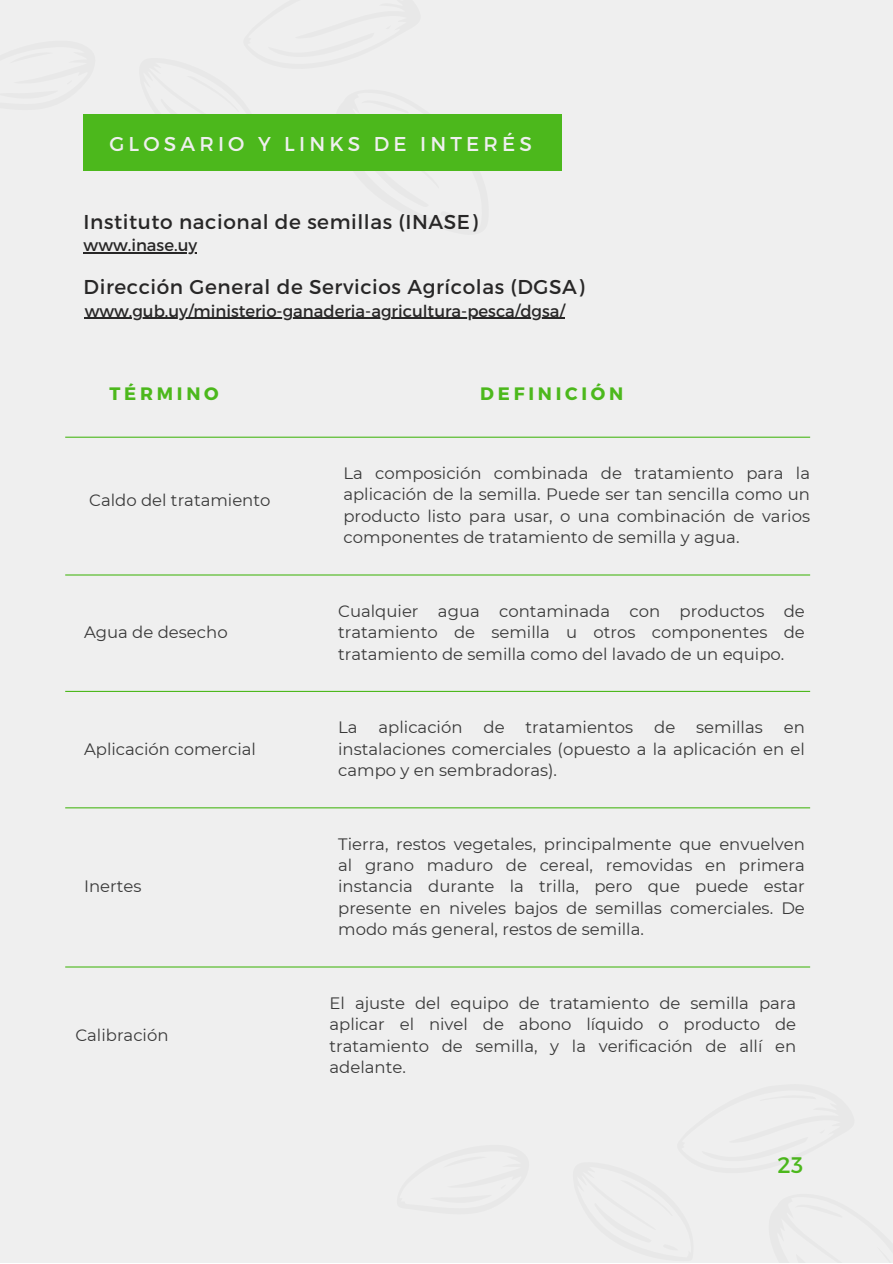
<style>
.page{position:relative;width:893px;height:1264px;background:#fff}
.page>*{position:absolute;margin:0;border:0;box-sizing:border-box;transform-origin:0 0}
.t1{font:22.5px "Montserrat";color:#4cb81c}
.t2{font:20.1px "Montserrat";letter-spacing:.03em;color:#282727}
.t3{font:20.1px "Montserrat";letter-spacing:.21em;color:#efefef}
.t4{font:700 18px "Montserrat";letter-spacing:.21em;color:#4cb81c}
.t5{font:16.5px/21.3px "Montserrat";color:#393939;text-align:justify}
.t6{font:16.5px "Montserrat";color:#282727}
</style>
<div class="page">
<div style="left:0;top:0;width:892px;height:1262px;background:#efefef"></div>
<div style="left:84px;top:114px;width:478px;height:57px;background:#4cb81c"></div>
<hr style="left:84px;top:252px;width:113px;height:1px;background:#282727">
<hr style="left:85px;top:317px;width:480px;height:2px;background:#282727">
<hr style="left:65px;top:436px;width:745px;height:2px;background:#4cb81c">
<hr style="left:65px;top:574px;width:745px;height:1px;background:#4cb81c">
<hr style="left:65px;top:691px;width:745px;height:1px;background:#4cb81c">
<hr style="left:65px;top:807px;width:745px;height:1px;background:#4cb81c">
<hr style="left:65px;top:966px;width:745px;height:1px;background:#4cb81c">
<p class="t3" style="left:109px;top:130px;width:424px">GLOSARIO Y LINKS DE INTERÉS</p>
<p class="t2" style="left:84px;top:208px;width:395px">Instituto nacional de semillas (INASE)</p>
<p class="t6" style="left:84px;top:235px;width:115px">www.inase.uy</p>
<p class="t2" style="left:84px;top:274px;width:502px">Dirección General de Servicios Agrícolas (DGSA)</p>
<p class="t6" style="left:85px;top:300px;width:482px">www.gub.uy/ministerio-ganaderia-agricultura-pesca/dgsa/</p>
<p class="t4" style="left:109px;top:381px;width:111px">TÉRMINO</p>
<p class="t5" style="left:89px;top:489px;width:183px">Caldo del tratamiento</p>
<p class="t5" style="left:84px;top:621px;width:145px">Agua de desecho</p>
<p class="t5" style="left:84px;top:738px;width:173px">Aplicación comercial</p>
<p class="t5" style="left:84px;top:875px;width:59px">Inertes</p>
<p class="t5" style="left:75px;top:1024px;width:95px">Calibración</p>
<p class="t4" style="left:480px;top:381px;width:144px">DEFINICIÓN</p>
<p class="t5" style="left:343px;top:462px;width:468px">La composición combinada de tratamiento para la aplicación de la semilla. Puede ser tan sencilla como un producto listo para usar, o una combinación de varios componentes de tratamiento de semilla y agua.</p>
<p class="t5" style="left:338px;top:600px;width:468px">Cualquier agua contaminada con productos de tratamiento de semilla u otros componentes de tratamiento de semilla como del lavado de un equipo.</p>
<p class="t5" style="left:338px;top:716px;width:21px">La</p>
<p class="t5" style="left:378px;top:716px;width:85px">aplicación</p>
<p class="t5" style="left:483px;top:716px;width:23px">de</p>
<p class="t5" style="left:525px;top:716px;width:109px">tratamientos</p>
<p class="t5" style="left:654px;top:716px;width:23px">de</p>
<p class="t5" style="left:696px;top:716px;width:68px">semillas</p>
<p class="t5" style="left:338px;top:716px;width:468px;text-indent:445px">en instalaciones comerciales (opuesto a la aplicación en el campo y en sembradoras).</p>
<p class="t5" style="left:338px;top:833px;width:468px">Tierra, restos vegetales, principalmente que envuelven al grano maduro de cereal, removidas en primera instancia durante la trilla, pero que puede estar presente en niveles bajos de semillas comerciales. De modo más general, restos de semilla.</p>
<p class="t5" style="left:329px;top:992px;width:468px">El ajuste del equipo de tratamiento de semilla para aplicar el nivel de abono líquido o producto de tratamiento de semilla, y la verificación de allí en adelante.</p>
<p class="t1" style="left:777px;top:1150px;width:27px">23</p>
</div>
